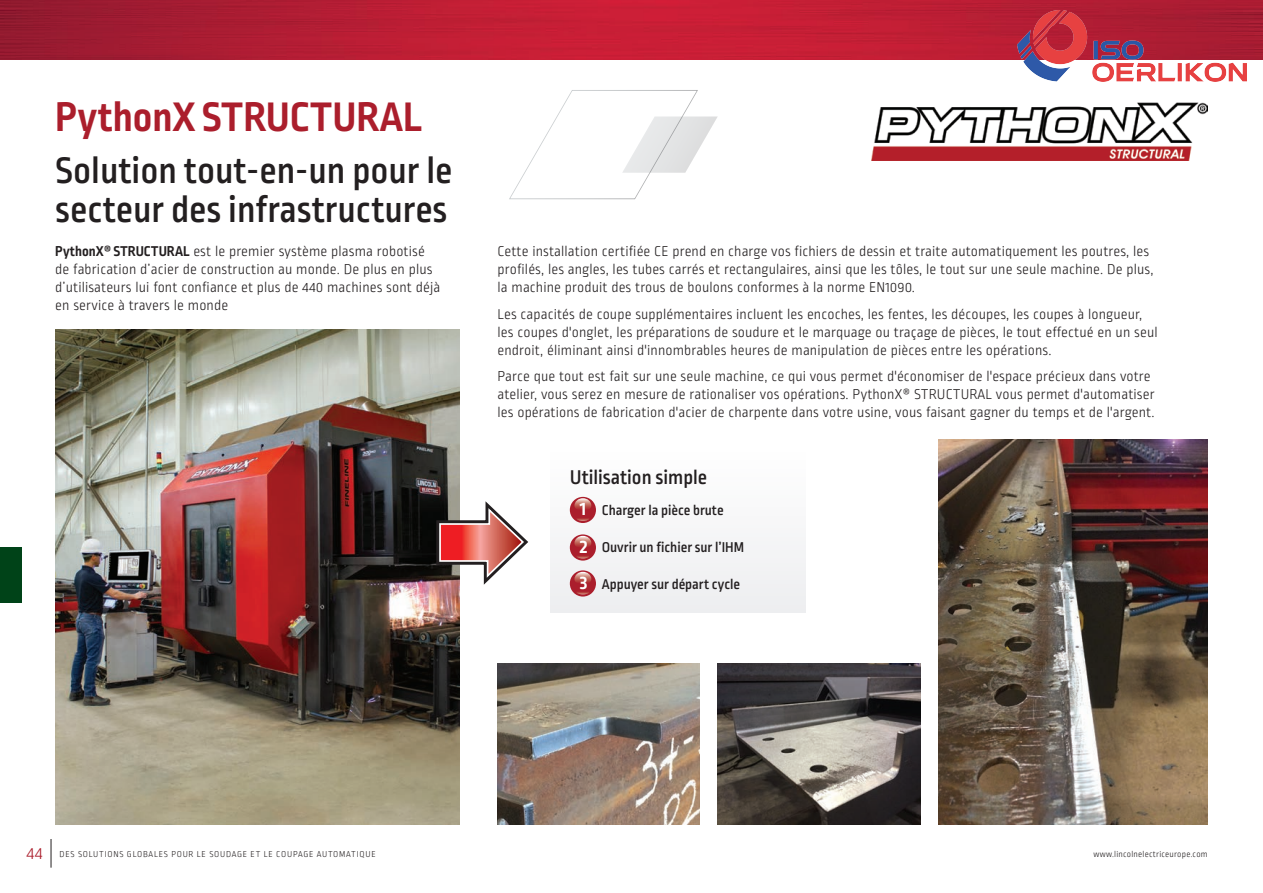
<style>
.page{position:relative;width:1263px;height:893px;background:#fff}
.page>*{position:absolute;margin:0;border:0;box-sizing:border-box;transform-origin:0 0}
.t1{font:700 43.5px "Ropa Sans Pro";color:#ab1e2c}
.t2{font:500 39px/39px "Ropa Sans Pro";color:#231f20}
.t3{font:500 21px "Ropa Sans Pro";color:#231f20}
.t4{font:700 20.1px/36.8px "Ropa Sans Pro";color:#fff;text-align:justify}
.t5{font:300 15px/18px "Ropa Sans Pro";letter-spacing:.01em;color:#231f20}
.t6{font:500 15px "Ropa Sans Pro";color:#231f20}
.t7{font:300 9px "Ropa Sans Pro";letter-spacing:.08em;color:#231f20}
.t8{font:300 9px "Ropa Sans Pro";letter-spacing:.025em;color:#231f20}
.s1{font-weight:700}
.s2{font-size:18px;color:#ab1e2c}
</style>
<div class="page">
<svg style="left:509px;top:90px;width:209px;height:110px"></svg>
<img style="left:0;top:0;width:1262px;height:60px">
<hr style="left:1262px;top:0;width:1px;height:60px;background:#ab1e2c">
<div style="left:0;top:547px;width:21px;height:55px;background:#004318"></div>
<img style="left:55px;top:330px;width:404px;height:495px">
<img style="left:871px;top:102px;width:337px;height:59px">
<img style="left:497px;top:663px;width:203px;height:162px">
<img style="left:718px;top:663px;width:202px;height:162px">
<img style="left:938px;top:439px;width:270px;height:386px">
<svg style="left:432px;top:493px;width:96px;height:94px"></svg>
<div style="left:551px;top:450px;width:255px;height:162px;background:#f6f6f7"></div>
<div style="left:570px;top:497px;width:26px;height:26px;background:#ab1e2c;border-radius:50%"></div>
<svg style="left:574px;top:498px;width:17px;height:11px"></svg>
<svg style="left:576px;top:518px;width:13px;height:3px"></svg>
<div style="left:570px;top:534px;width:26px;height:27px;background:#ab1e2c;border-radius:50%"></div>
<svg style="left:574px;top:536px;width:17px;height:11px"></svg>
<svg style="left:576px;top:556px;width:13px;height:2px"></svg>
<div style="left:570px;top:570px;width:26px;height:27px;background:#ab1e2c;border-radius:50%"></div>
<svg style="left:574px;top:572px;width:17px;height:11px"></svg>
<svg style="left:576px;top:592px;width:13px;height:2px"></svg>
<svg style="left:51px;top:839px;width:1px;height:29px"></svg>
<img style="left:1017px;top:10px;width:229px;height:72px">
<h1 class="t1" style="left:55px;top:92px;width:369px">PythonX STRUCTURAL</h1>
<h2 class="t2" style="left:55px;top:153px;width:399px">Solution tout-en-un pour le secteur des infrastructures</h2>
<p class="t5" style="left:55px;top:244px;width:386px"><span class="s1">PythonX® STRUCTURAL</span> est le premier système plasma robotisé de fabrication d’acier de construction au monde. De plus en plus d’utilisateurs lui font confiance et plus de 440 machines sont déjà en service à travers le monde</p>
<p class="t5" style="left:497px;top:244px;width:657px">Cette installation certifiée CE prend en charge vos fichiers de dessin et traite automatiquement les poutres, les profilés, les angles, les tubes carrés et rectangulaires, ainsi que les tôles, le tout sur une seule machine. De plus, la machine produit des trous de boulons conformes à la norme EN1090.</p>
<p class="t5" style="left:497px;top:306px;width:662px">Les capacités de coupe supplémentaires incluent les encoches, les fentes, les découpes, les coupes à longueur, les coupes d'onglet, les préparations de soudure et le marquage ou traçage de pièces, le tout effectué en un seul endroit, éliminant ainsi d'innombrables heures de manipulation de pièces entre les opérations.</p>
<p class="t5" style="left:497px;top:369px;width:659px">Parce que tout est fait sur une seule machine, ce qui vous permet d'économiser de l'espace précieux dans votre atelier, vous serez en mesure de rationaliser vos opérations. PythonX® STRUCTURAL vous permet d'automatiser les opérations de fabrication d'acier de charpente dans votre usine, vous faisant gagner du temps et de l'argent.</p>
<h3 class="t3" style="left:570px;top:466px;width:139px">Utilisation simple</h3>
<h3 class="t4" style="left:580px;top:491px;width:9px">1<br>2<br>3</h3>
<p class="t6" style="left:602px;top:502px;width:123px">Charger la pièce brute</p>
<p class="t6" style="left:602px;top:539px;width:144px">Ouvrir un fichier sur l’IHM</p>
<p class="t6" style="left:602px;top:576px;width:140px">Appuyer sur départ cycle</p>
<p class="t7" style="left:27px;top:850px;width:350px"><span class="s2">44</span> DES SOLUTIONS GLOBALES POUR LE SOUDAGE ET LE COUPAGE AUTOMATIQUE</p>
<p class="t8" style="left:1093px;top:850px;width:116px">www.lincolnelectriceurope.com</p>
</div>
